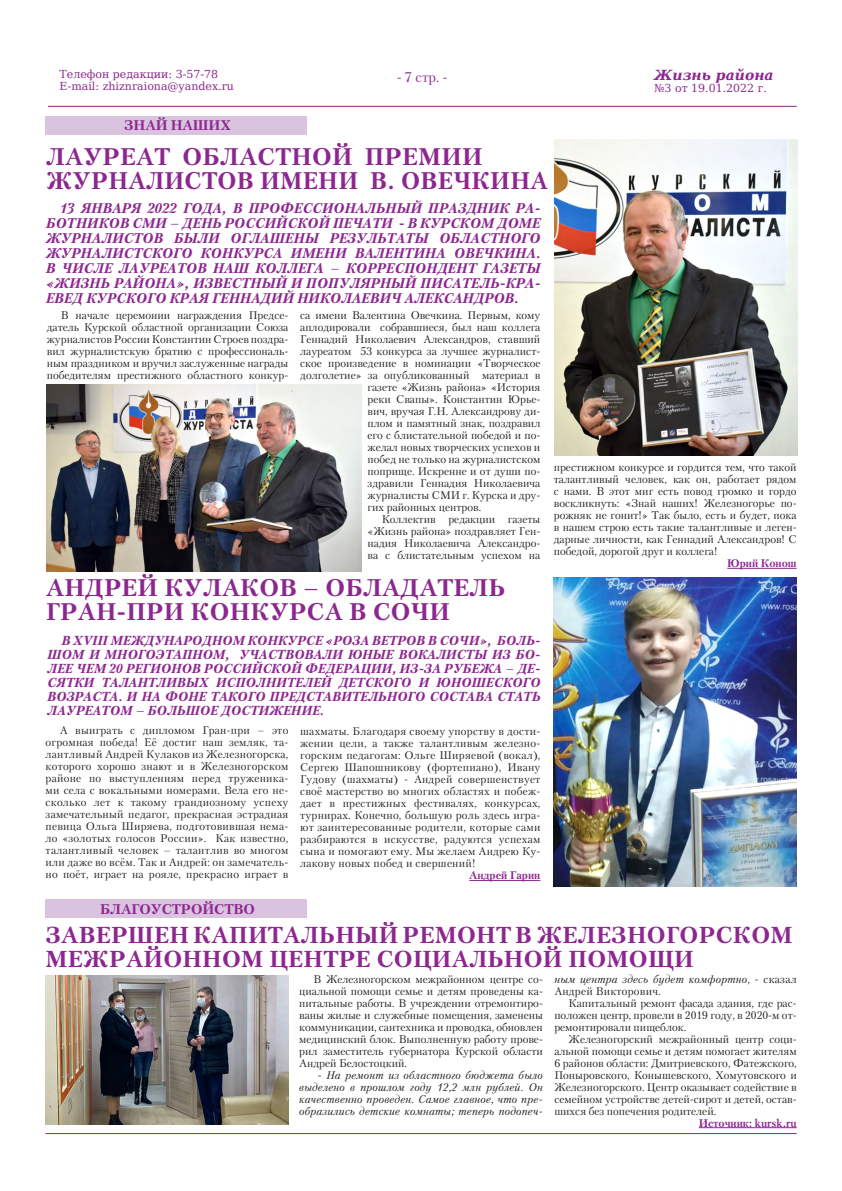
<style>
.page{position:relative;width:842px;height:1191px;background:#fff}
.page>*{position:absolute;margin:0;border:0;box-sizing:border-box;transform-origin:0 0}
.Заголовок{font:700 24px "Petersburg C";letter-spacing:.02em;color:#8c278f}
.Заголовок-2{font:700 23px/24px "Petersburg C";letter-spacing:.02em;color:#8c278f}
.Врезка{font:italic 700 14px/15px "Petersburg C";color:#8c278f;text-align:justify}
.t1{font:700 14px "Petersburg C";color:#8c278f}
.t2{font:italic 700 14px "DejaVu Serif";color:#8c278f}
.t3{font:14px "Petersburg C";color:#8c278f}
.Шрифт_врезка{font:italic 700 13px/14px "Petersburg C";color:#8c278f;text-align:justify}
.Текст{font:11px/12px "Petersburg C";color:#231f20;text-align:justify}
.Текст-2{font:italic 11px/12px "Petersburg C";letter-spacing:.02em;color:#231f20;text-align:justify}
.t4{font:11px "DejaVu Serif";color:#8c278f}
.Подпись{font:700 11px "Petersburg C";color:#8c278f}
.s1{font-style:normal}
</style>
<div class="page">
<hr style="left:48px;top:106px;width:749px;height:1px;background:#8c278f">
<hr style="left:45px;top:1133px;width:752px;height:1px;background:#8c278f">
<div style="left:45px;top:116px;width:261px;height:19px;background:#d9c3de"></div>
<div style="left:45px;top:899px;width:261px;height:18px;background:#d9c3de"></div>
<hr style="left:469px;top:880px;width:71px;height:1px;background:#8c278f">
<img style="left:554px;top:577px;width:243px;height:309px">
<img style="left:554px;top:140px;width:243px;height:316px">
<img style="left:47px;top:385px;width:315px;height:186px">
<hr style="left:727px;top:568px;width:70px;height:1px;background:#8c278f">
<hr style="left:699px;top:1127px;width:98px;height:1px;background:#8c278f">
<img style="left:45px;top:975px;width:243px;height:149px">
<p class="t4" style="left:60px;top:66px;width:160px">Телефон редакции: 3-57-78</p>
<p class="t4" style="left:60px;top:78px;width:176px">E-mail: zhiznraiona@yandex.ru</p>
<p class="t1" style="left:124px;top:117px;width:108px">ЗНАЙ НАШИХ</p>
<p class="t3" style="left:397px;top:68px;width:52px">- 7 стр. -</p>
<p class="t2" style="left:654px;top:64px;width:121px">Жизнь района</p>
<p class="t4" style="left:654px;top:80px;width:114px">№3 от 19.01.2022 г.</p>
<p class="Заголовок" style="left:46px;top:143px;width:438px">ЛАУРЕАТ ОБЛАСТНОЙ ПРЕМИИ</p>
<p class="Заголовок" style="left:46px;top:167px;width:503px">ЖУРНАЛИСТОВ ИМЕНИ В. ОВЕЧКИНА</p>
<p class="Врезка" style="left:46px;top:200px;width:496px;text-indent:14px">13 ЯНВАРЯ 2022 ГОДА, В ПРОФЕССИОНАЛЬНЫЙ ПРАЗДНИК РА-БОТНИКОВ СМИ – ДЕНЬ РОССИЙСКОЙ ПЕЧАТИ - В КУРСКОМ ДОМЕ ЖУРНАЛИСТОВ БЫЛИ ОГЛАШЕНЫ РЕЗУЛЬТАТЫ ОБЛАСТНОГО ЖУРНАЛИСТСКОГО КОНКУРСА ИМЕНИ ВАЛЕНТИНА ОВЕЧКИНА.<br>В ЧИСЛЕ ЛАУРЕАТОВ НАШ КОЛЛЕГА – КОРРЕСПОНДЕНТ ГАЗЕТЫ «ЖИЗНЬ РАЙОНА», ИЗВЕСТНЫЙ И ПОПУЛЯРНЫЙ ПИСАТЕЛЬ-КРА-ЕВЕД КУРСКОГО КРАЯ ГЕННАДИЙ НИКОЛАЕВИЧ АЛЕКСАНДРОВ.</p>
<p class="Текст" style="left:300px;top:309px;width:242px">са имени Валентина Овечкина. Первым, кому</p>
<p class="Текст" style="left:300px;top:321px;width:242px">аплодировали собравшиеся, был наш коллега</p>
<p class="Текст" style="left:300px;top:333px;width:242px">Геннадий Николаевич Александров, ставший</p>
<p class="Текст" style="left:300px;top:345px;width:242px">лауреатом 53 конкурса за лучшее журналист-</p>
<p class="Текст" style="left:300px;top:357px;width:242px">ское произведение в номинации «Творческое</p>
<p class="Текст" style="left:300px;top:369px;width:242px">долголетие» за опубликованный материал в</p>
<p class="Текст" style="left:368px;top:381px;width:174px">газете «Жизнь района» «История</p>
<p class="Текст" style="left:368px;top:393px;width:174px">реки Свапы». Константин Юрье-</p>
<p class="Текст" style="left:368px;top:405px;width:174px">вич, вручая Г.Н. Александрову ди-</p>
<p class="Текст" style="left:368px;top:417px;width:174px">плом и памятный знак, поздравил</p>
<p class="Текст" style="left:368px;top:429px;width:174px">его с блистательной победой и по-</p>
<p class="Текст" style="left:368px;top:441px;width:174px">желал новых творческих успехов и</p>
<p class="Текст" style="left:368px;top:453px;width:174px">побед не только на журналистском</p>
<p class="Текст" style="left:368px;top:465px;width:174px">поприще. Искренне и от души по-</p>
<p class="Текст" style="left:368px;top:477px;width:174px">здравили Геннадия Николаевича</p>
<p class="Текст" style="left:368px;top:489px;width:174px">журналисты СМИ г. Курска и дру-</p>
<p class="Текст" style="left:368px;top:501px;width:115px">гих районных центров.</p>
<p class="Текст" style="left:368px;top:513px;width:174px;text-indent:14px">Коллектив редакции газеты «Жизнь района» поздравляет Ген&shy;надия Николаевича Александро&shy;ва с блистательным успехом на</p>
<p class="Текст" style="left:47px;top:309px;width:243px;text-indent:14px">В начале церемонии награждения Предсе&shy;датель Курской областной организации Союза журналистов России Константин Строев поздра&shy;вил журналистскую братию с профессиональ&shy;ным праздником и вручил заслуженные награды победителям престижного областного конкур-</p>
<p class="Текст" style="left:554px;top:461px;width:244px">престижном конкурсе и гордится тем, что такой талантливый человек, как он, работает рядом с нами. В этот миг есть повод громко и гордо воскликнуть: «Знай наших! Железногорье по&shy;рожняк не гонит!» Так было, есть и будет, пока в нашем строю есть такие талантливые и леген&shy;дарные личности, как Геннадий Александров! С победой, дорогой друг и коллега!</p>
<p class="Подпись" style="left:727px;top:557px;width:71px">Юрий Конош</p>
<p class="Заголовок" style="left:46px;top:574px;width:461px">АНДРЕЙ КУЛАКОВ – ОБЛАДАТЕЛЬ</p>
<p class="Заголовок" style="left:46px;top:598px;width:405px">ГРАН-ПРИ КОНКУРСА В СОЧИ</p>
<p class="Шрифт_врезка" style="left:47px;top:634px;width:495px;text-indent:14px">В XVIII МЕЖДУНАРОДНОМ КОНКУРСЕ «РОЗА ВЕТРОВ В СОЧИ», БОЛЬ-ШОМ И МНОГОЭТАПНОМ, УЧАСТВОВАЛИ ЮНЫЕ ВОКАЛИСТЫ ИЗ БО-ЛЕЕ ЧЕМ 20 РЕГИОНОВ РОССИЙСКОЙ ФЕДЕРАЦИИ, ИЗ-ЗА РУБЕЖА – ДЕ-СЯТКИ ТАЛАНТЛИВЫХ ИСПОЛНИТЕЛЕЙ ДЕТСКОГО И ЮНОШЕСКОГО ВОЗРАСТА. И НА ФОНЕ ТАКОГО ПРЕДСТАВИТЕЛЬНОГО СОСТАВА СТАТЬ ЛАУРЕАТОМ – БОЛЬШОЕ ДОСТИЖЕНИЕ.</p>
<p class="Текст" style="left:46px;top:724px;width:244px;text-indent:14px">А выиграть с дипломом Гран-при – это огромная победа! Её достиг наш земляк, та&shy;лантливый Андрей Кулаков из Железногорска, которого хорошо знают и в Железногорском районе по выступлениям перед труженика&shy;ми села с вокальными номерами. Вела его не&shy;сколько лет к такому грандиозному успеху замечательный педагог, прекрасная эстрадная певица Ольга Ширяева, подготовившая нема&shy;ло «золотых голосов России». Как известно, талантливый человек – талантлив во многом или даже во всём. Так и Андрей: он замечатель&shy;но поёт, играет на рояле, прекрасно играет в</p>
<p class="t1" style="left:100px;top:900px;width:156px">БЛАГОУСТРОЙСТВО</p>
<p class="Текст" style="left:300px;top:725px;width:242px">шахматы. Благодаря своему упорству в дости&shy;жении цели, а также талантливым железно&shy;горским педагогам: Ольге Ширяевой (вокал), Сергею Шапошникову (фортепиано), Ивану Гудову (шахматы) - Андрей совершенствует своё мастерство во многих областях и побеж&shy;дает в престижных фестивалях, конкурсах, турнирах. Конечно, большую роль здесь игра&shy;ют заинтересованные родители, которые сами разбираются в искусстве, радуются успехам сына и помогают ему. Мы желаем Андрею Ку&shy;лакову новых побед и свершений!</p>
<p class="Подпись" style="left:469px;top:869px;width:73px">Андрей Гарин</p>
<p class="Заголовок-2" style="left:45px;top:923px;width:749px">ЗАВЕРШЕН КАПИТАЛЬНЫЙ РЕМОНТ В ЖЕЛЕЗНОГОРСКОМ<br>МЕЖРАЙОННОМ ЦЕНТРЕ СОЦИАЛЬНОЙ ПОМОЩИ</p>
<p class="Текст-2" style="left:554px;top:972px;width:244px">ным центра здесь будет комфортно<span class="s1">, - сказал<br>Андрей Викторович.</span></p>
<p class="Текст" style="left:554px;top:996px;width:244px;text-indent:14px">Капитальный ремонт фасада здания, где рас&shy;положен центр, провели в 2019 году, в 2020-м от&shy;ремонтировали пищеблок.</p>
<p class="Текст" style="left:554px;top:1032px;width:244px;text-indent:14px">Железногорский межрайонный центр соци&shy;альной помощи семье и детям помогает жителям 6 районов области: Дмитриевского, Фатежского, Поныровского, Конышевского, Хомутовского и Железногорского. Центр оказывает содействие в семейном устройстве детей-сирот и детей, остав&shy;шихся без попечения родителей.</p>
<p class="Подпись" style="left:699px;top:1116px;width:99px">Источник: kursk.ru</p>
<p class="Текст" style="left:299px;top:973px;width:245px;text-indent:14px">В Железногорском межрайонном центре со&shy;циальной помощи семье и детям проведены ка&shy;питальные работы. В учреждении отремонтиро&shy;ваны жилые и служебные помещения, заменены коммуникации, сантехника и проводка, обновлен медицинский блок. Выполненную работу прове&shy;рил заместитель губернатора Курской области Андрей Белостоцкий.</p>
<p class="Текст-2" style="left:299px;top:1069px;width:245px;text-indent:19px"><span class="s1">-</span> На ремонт из областного бюджета было выделено в прошлом году 12,2 млн рублей. Он качественно проведен. Самое главное, что пре&shy;образились детские комнаты; теперь подопеч-</p>
</div>
